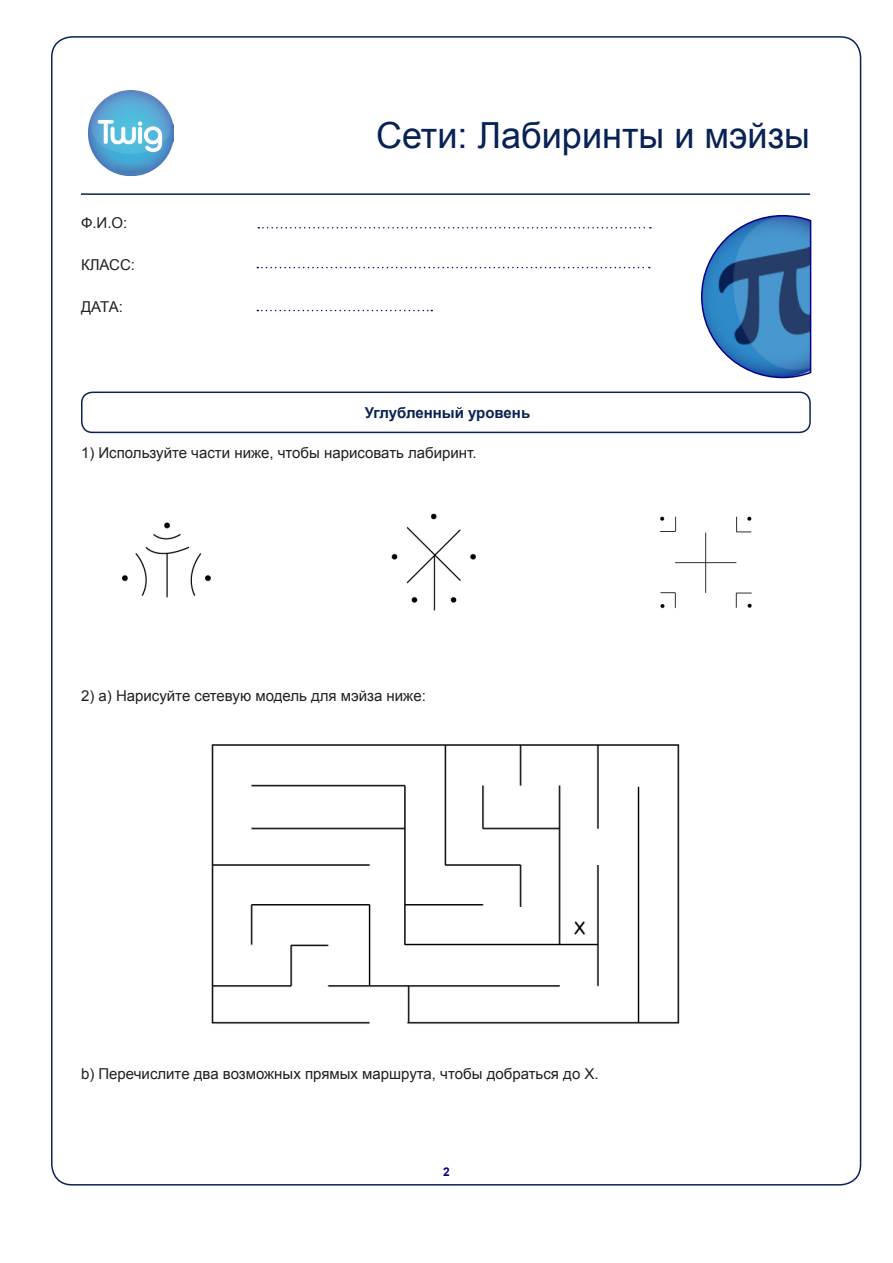
<style>
.page{position:relative;width:893px;height:1263px;background:#fff}
.page>*{position:absolute;margin:0;border:0;box-sizing:border-box;transform-origin:0 0}
.t1{font:36px "Arial";color:#092254}
.general_text{font:15px "Arial";color:#231f20}
.t2{font:700 15px "Arial";color:#092254}
.t3{font:700 12px "Arial";color:#05008b}
</style>
<div class="page">
<hr style="left:81px;top:193px;width:729px;height:2px;background:#092254">
<svg style="left:258px;top:227px;width:393px;height:1px"></svg>
<svg style="left:257px;top:267px;width:393px;height:1px"></svg>
<svg style="left:257px;top:310px;width:175px;height:1px"></svg>
<div style="left:81px;top:392px;width:730px;height:41px;border:2px solid #092254;border-radius:11px"></div>
<svg style="left:701px;top:215px;width:111px;height:164px"></svg>
<img style="left:88px;top:90px;width:86px;height:86px">
<img style="left:122px;top:522px;width:89px;height:76px">
<img style="left:391px;top:513px;width:85px;height:98px">
<img style="left:660px;top:516px;width:92px;height:93px">
<img style="left:211px;top:744px;width:469px;height:280px">
<p class="general_text" style="left:81px;top:213px;width:48px">Ф.И.О:</p>
<p class="general_text" style="left:81px;top:255px;width:56px">КЛАСС:</p>
<p class="general_text" style="left:81px;top:297px;width:43px">ДАТА:</p>
<h1 class="t1" style="left:376px;top:111px;width:435px">Сети: Лабиринты и мэйзы</h1>
<p class="t2" style="left:365px;top:403px;width:167px">Углубленный уровень</p>
<p class="general_text" style="left:81px;top:443px;width:397px">1) Используйте части ниже, чтобы нарисовать лабиринт.</p>
<p class="general_text" style="left:81px;top:686px;width:346px">2) a) Нарисуйте сетевую модель для мэйза ниже:</p>
<p class="general_text" style="left:81px;top:1064px;width:519px">b) Перечислите два возможных прямых маршрута, чтобы добраться до X.</p>
<p class="t3" style="left:443px;top:1164px;width:8px">2</p>
</div>
